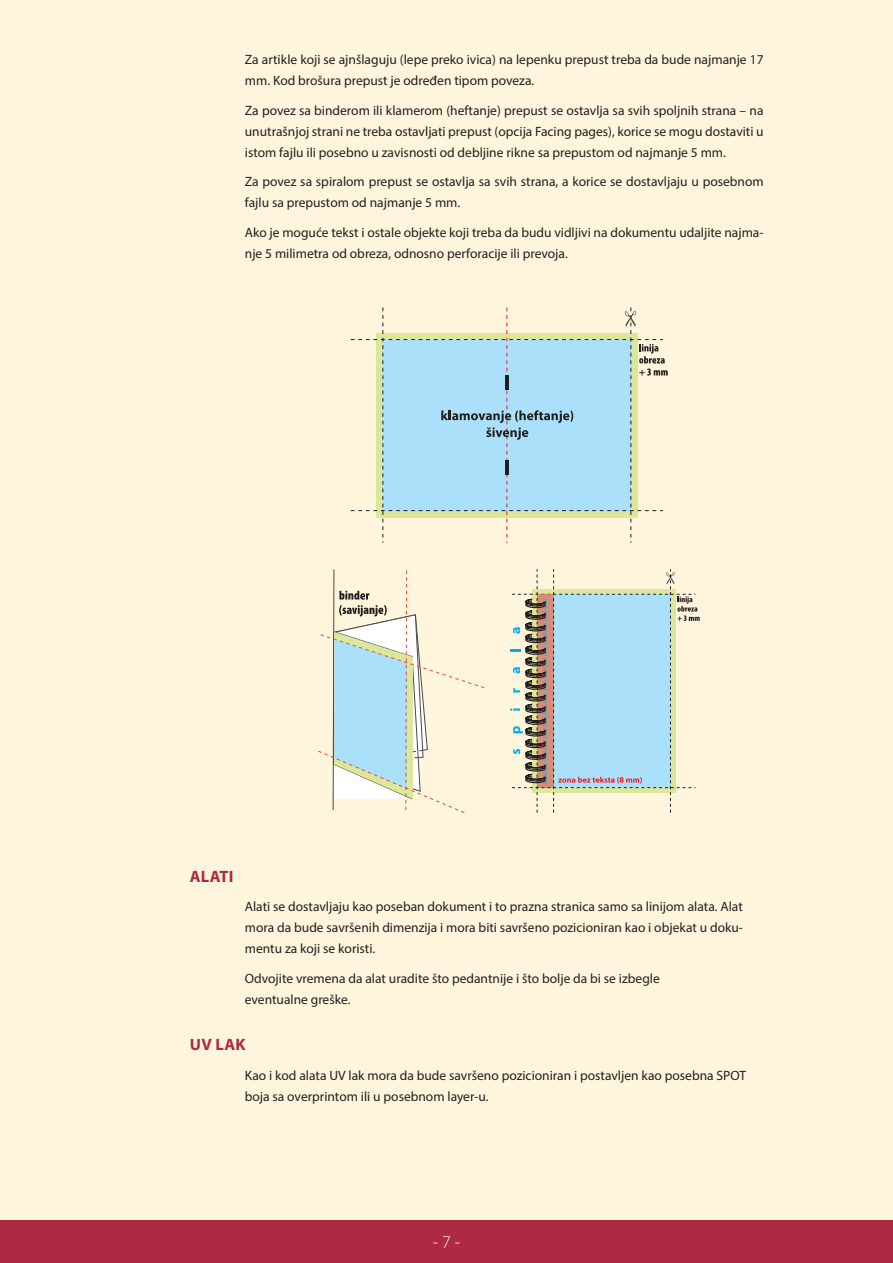
<style>
.page{position:relative;width:893px;height:1263px;background:#fef5dc}
.page>*{position:absolute;margin:0;border:0;box-sizing:border-box;transform-origin:0 0}
.t1{font:300 18px "Myriad Pro";color:#fef5dc}
.t2{font:700 16.5px "Myriad Pro";letter-spacing:.02em;color:#ae2a42}
.t3{font:13.5px/21px "Myriad Pro";color:#231f20}
</style>
<div class="page">
<div style="left:0;top:1220px;width:893px;height:43px;background:#ae2a42"></div>
<svg style="left:351px;top:307px;width:317px;height:236px"></svg>
<svg style="left:510px;top:569px;width:190px;height:243px"></svg>
<svg style="left:318px;top:569px;width:167px;height:243px"></svg>
<p class="t3" style="left:245px;top:49px;width:520px">Za artikle koji se ajnšlaguju (lepe preko ivica) na lepenku prepust treba da bude najmanje 17 mm. Kod brošura prepust je određen tipom poveza.</p>
<p class="t3" style="left:245px;top:99px;width:520px;text-align:justify">Za povez sa binderom ili klamerom (heftanje) prepust se ostavlja sa svih spoljnih strana – na unutrašnjoj strani ne treba ostavljati prepust (opcija Facing pages), korice se mogu dostaviti u istom fajlu ili posebno u zavisnosti od debljine rikne sa prepustom od najmanje 5 mm.</p>
<p class="t3" style="left:245px;top:171px;width:520px">Za povez sa spiralom prepust se ostavlja sa svih strana, a korice se dostavljaju u posebnom fajlu sa prepustom od najmanje 5 mm.</p>
<p class="t3" style="left:245px;top:221px;width:520px">Ako je moguće tekst i ostale objekte koji treba da budu vidljivi na dokumentu udaljite najma&shy;nje 5 milimetra od obreza, odnosno perforacije ili prevoja.</p>
<p class="t2" style="left:190px;top:865px;width:45px">ALATI</p>
<p class="t3" style="left:245px;top:896px;width:500px;text-align:justify">Alati se dostavljaju kao poseban dokument i to prazna stranica samo sa linijom alata. Alat mora da bude savršenih dimenzija i mora biti savršeno pozicioniran kao i objekat u doku&shy;mentu za koji se koristi.</p>
<p class="t3" style="left:245px;top:967px;width:416px">Odvojite vremena da alat uradite što pedantnije i što bolje da bi se izbegle eventualne greške.</p>
<p class="t2" style="left:190px;top:1034px;width:57px">UV LAK</p>
<p class="t3" style="left:245px;top:1064px;width:503px">Kao i kod alata UV lak mora da bude savršeno pozicioniran i postavljen kao posebna SPOT boja sa overprintom ili u posebnom layer-u.</p>
<h1 class="t1" style="left:433px;top:1231px;width:29px">- 7 -</h1>
</div>
